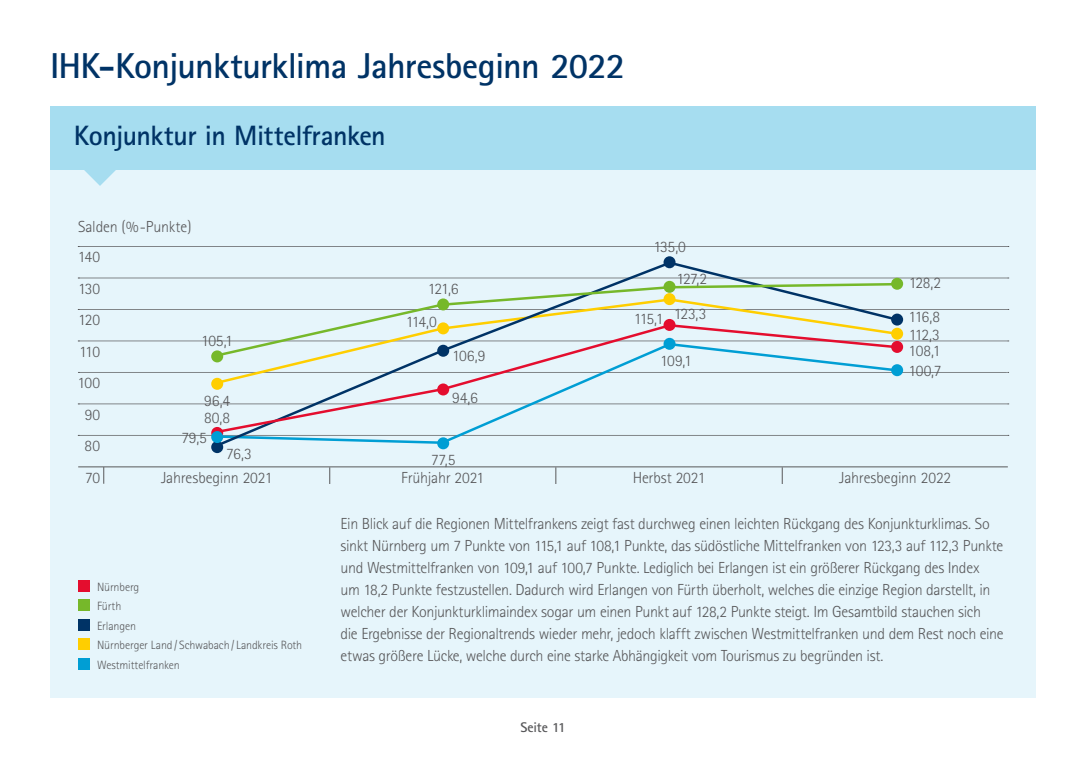
<style>
.page{position:relative;width:1086px;height:768px;background:#fff}
.page>*{position:absolute;margin:0;border:0;box-sizing:border-box;transform-origin:0 0}
.Headline_Kategorie_2{font:700 36px "Rotis Sans Serif";letter-spacing:-.02em;color:#036}
.Headline_Kategorie_2-2{font:700 28px "Rotis Sans Serif";letter-spacing:-.02em;color:#036}
.Fliesstext_10_pt_tit{font:300 16px/22px "Rotis Sans Serif";letter-spacing:-.02em;color:#58585a}
.Headline_Kategorie_2-3{font:700 14px "Rotis Sans Serif";letter-spacing:-.02em;color:#58585a}
.Fliesstext_10_pt_tit-2{font:300 12px "Rotis Sans Serif";letter-spacing:-.015em;color:#58585a}
</style>
<div class="page">
<div style="left:50px;top:106px;width:986px;height:592px;background:#e6f5fb"></div>
<div style="left:50px;top:106px;width:986px;height:64px;background:#a6ddf0"></div>
<svg style="left:84px;top:170px;width:32px;height:16px"></svg>
<svg style="left:330px;top:468px;width:1px;height:16px"></svg>
<svg style="left:556px;top:468px;width:1px;height:16px"></svg>
<svg style="left:782px;top:468px;width:1px;height:16px"></svg>
<svg style="left:78px;top:246px;width:931px;height:1px"></svg>
<hr style="left:78px;top:467px;width:930px;height:1px;background:#58585a">
<svg style="left:78px;top:435px;width:931px;height:1px"></svg>
<svg style="left:78px;top:404px;width:931px;height:1px"></svg>
<svg style="left:78px;top:372px;width:931px;height:1px"></svg>
<svg style="left:78px;top:341px;width:931px;height:1px"></svg>
<svg style="left:78px;top:309px;width:931px;height:1px"></svg>
<svg style="left:78px;top:278px;width:931px;height:1px"></svg>
<svg style="left:104px;top:467px;width:1px;height:17px"></svg>
<svg style="left:211px;top:260px;width:689px;height:190px"></svg>
<svg style="left:212px;top:282px;width:688px;height:40px"></svg>
<svg style="left:212px;top:322px;width:688px;height:113px"></svg>
<div style="left:211px;top:441px;width:12px;height:12px;background:#036;border-radius:50%"></div>
<div style="left:437px;top:345px;width:12px;height:12px;background:#036;border-radius:50%"></div>
<div style="left:211px;top:350px;width:12px;height:12px;background:#76b82a;border-radius:50%"></div>
<div style="left:211px;top:378px;width:12px;height:12px;background:#ffce00;border-radius:50%"></div>
<div style="left:437px;top:322px;width:12px;height:12px;background:#ffce00;border-radius:50%"></div>
<div style="left:437px;top:298px;width:12px;height:12px;background:#76b82a;border-radius:50%"></div>
<div style="left:437px;top:437px;width:12px;height:12px;background:#009ed4;border-radius:50%"></div>
<svg style="left:211px;top:427px;width:12px;height:12px"></svg>
<div style="left:437px;top:383px;width:12px;height:12px;background:#e40d2e;border-radius:50%"></div>
<div style="left:211px;top:431px;width:12px;height:12px;background:#009ed4;border-radius:50%"></div>
<div style="left:891px;top:364px;width:12px;height:12px;background:#009ed4;border-radius:50%"></div>
<div style="left:891px;top:341px;width:12px;height:12px;background:#e40d2e;border-radius:50%"></div>
<div style="left:891px;top:328px;width:12px;height:12px;background:#ffce00;border-radius:50%"></div>
<div style="left:891px;top:314px;width:12px;height:12px;background:#036;border-radius:50%"></div>
<div style="left:891px;top:278px;width:12px;height:12px;background:#76b82a;border-radius:50%"></div>
<div style="left:664px;top:256px;width:12px;height:12px;background:#036;border-radius:50%"></div>
<div style="left:664px;top:293px;width:12px;height:12px;background:#ffce00;border-radius:50%"></div>
<div style="left:664px;top:338px;width:12px;height:12px;background:#009ed4;border-radius:50%"></div>
<div style="left:664px;top:319px;width:12px;height:12px;background:#e40d2e;border-radius:50%"></div>
<div style="left:664px;top:281px;width:12px;height:12px;background:#76b82a;border-radius:50%"></div>
<div style="left:78px;top:619px;width:12px;height:12px;background:#036"></div>
<div style="left:78px;top:580px;width:12px;height:12px;background:#e40d2e"></div>
<div style="left:78px;top:638px;width:12px;height:12px;background:#ffce00"></div>
<div style="left:78px;top:600px;width:12px;height:12px;background:#76b82a"></div>
<div style="left:78px;top:658px;width:12px;height:12px;background:#009ed4"></div>
<p class="Headline_Kategorie_2" style="left:50px;top:44px;width:577px">IHK-Konjunkturklima Jahresbeginn 2022</p>
<p class="Headline_Kategorie_2-2" style="left:74px;top:118px;width:314px">Konjunktur in Mittelfranken</p>
<p class="Fliesstext_10_pt_tit" style="left:78px;top:216px;width:115px">Salden (%-Punkte)</p>
<p class="Fliesstext_10_pt_tit" style="left:78px;top:246px;width:24px">140</p>
<p class="Fliesstext_10_pt_tit" style="left:78px;top:277px;width:24px">130</p>
<p class="Fliesstext_10_pt_tit" style="left:78px;top:309px;width:23px">120</p>
<p class="Fliesstext_10_pt_tit" style="left:79px;top:340px;width:22px">110</p>
<p class="Fliesstext_10_pt_tit" style="left:77px;top:372px;width:24px">100</p>
<p class="Fliesstext_10_pt_tit" style="left:85px;top:403px;width:17px">90</p>
<p class="Fliesstext_10_pt_tit" style="left:85px;top:435px;width:17px">80</p>
<p class="Fliesstext_10_pt_tit" style="left:201px;top:329px;width:33px">105,1</p>
<p class="Fliesstext_10_pt_tit" style="left:204px;top:389px;width:27px">96,4</p>
<p class="Fliesstext_10_pt_tit" style="left:204px;top:407px;width:28px">80,8</p>
<p class="Fliesstext_10_pt_tit" style="left:181px;top:427px;width:27px">79,5</p>
<p class="Fliesstext_10_pt_tit" style="left:226px;top:443px;width:27px">76,3</p>
<p class="Fliesstext_10_pt_tit" style="left:428px;top:278px;width:32px">121,6</p>
<p class="Fliesstext_10_pt_tit" style="left:406px;top:310px;width:33px">114,0</p>
<p class="Fliesstext_10_pt_tit" style="left:452px;top:344px;width:35px">106,9</p>
<p class="Fliesstext_10_pt_tit" style="left:452px;top:387px;width:27px">94,6</p>
<p class="Fliesstext_10_pt_tit" style="left:431px;top:449px;width:26px">77,5</p>
<p class="Fliesstext_10_pt_tit" style="left:653px;top:236px;width:34px">135,0</p>
<p class="Fliesstext_10_pt_tit" style="left:634px;top:308px;width:31px">115,1</p>
<p class="Fliesstext_10_pt_tit" style="left:676px;top:268px;width:32px">127,2</p>
<p class="Fliesstext_10_pt_tit" style="left:674px;top:302px;width:34px">123,3</p>
<p class="Fliesstext_10_pt_tit" style="left:660px;top:349px;width:33px">109,1</p>
<p class="Fliesstext_10_pt_tit" style="left:909px;top:272px;width:34px">128,2</p>
<p class="Fliesstext_10_pt_tit" style="left:909px;top:306px;width:33px">116,8</p>
<p class="Fliesstext_10_pt_tit" style="left:909px;top:323px;width:33px">112,3</p>
<p class="Fliesstext_10_pt_tit" style="left:909px;top:339px;width:33px">108,1</p>
<p class="Fliesstext_10_pt_tit" style="left:909px;top:360px;width:34px">100,7</p>
<p class="Fliesstext_10_pt_tit" style="left:85px;top:466px;width:17px">70</p>
<p class="Fliesstext_10_pt_tit" style="left:161px;top:467px;width:113px">Jahresbeginn 2021</p>
<p class="Fliesstext_10_pt_tit" style="left:401px;top:467px;width:85px">Frühjahr 2021</p>
<p class="Fliesstext_10_pt_tit" style="left:633px;top:467px;width:74px">Herbst 2021</p>
<p class="Fliesstext_10_pt_tit" style="left:839px;top:467px;width:113px">Jahresbeginn 2022</p>
<p class="Fliesstext_10_pt_tit-2" style="left:97px;top:580px;width:44px">Nürnberg</p>
<p class="Fliesstext_10_pt_tit-2" style="left:97px;top:599px;width:26px">Fürth</p>
<p class="Fliesstext_10_pt_tit-2" style="left:97px;top:619px;width:40px">Erlangen</p>
<p class="Fliesstext_10_pt_tit-2" style="left:97px;top:638px;width:207px">Nürnberger Land / Schwabach /Landkreis Roth</p>
<p class="Fliesstext_10_pt_tit-2" style="left:97px;top:658px;width:84px">Westmittelfranken</p>
<p class="Fliesstext_10_pt_tit" style="left:341px;top:513px;width:665px">Ein Blick auf die Regionen Mittelfrankens zeigt fast durchweg einen leichten Rückgang des Konjunkturklimas. So sinkt Nürnberg um 7 Punkte von 115,1 auf 108,1 Punkte, das südöstliche Mittelfranken von 123,3 auf 112,3 Punkte und Westmittelfranken von 109,1 auf 100,7 Punkte. Lediglich bei Erlangen ist ein größerer Rückgang des Index<br>um 18,2 Punkte festzustellen. Dadurch wird Erlangen von Fürth überholt, welches die einzige Region darstellt, in welcher der Konjunkturklimaindex sogar um einen Punkt auf 128,2 Punkte steigt. Im Gesamtbild stauchen sich<br>die Ergebnisse der Regionaltrends wieder mehr, jedoch klafft zwischen Westmittelfranken und dem Rest noch eine etwas größere Lücke, welche durch eine starke Abhängigkeit vom Tourismus zu begründen ist.</p>
<p class="Headline_Kategorie_2-3" style="left:520px;top:718px;width:47px">Seite 11</p>
</div>
